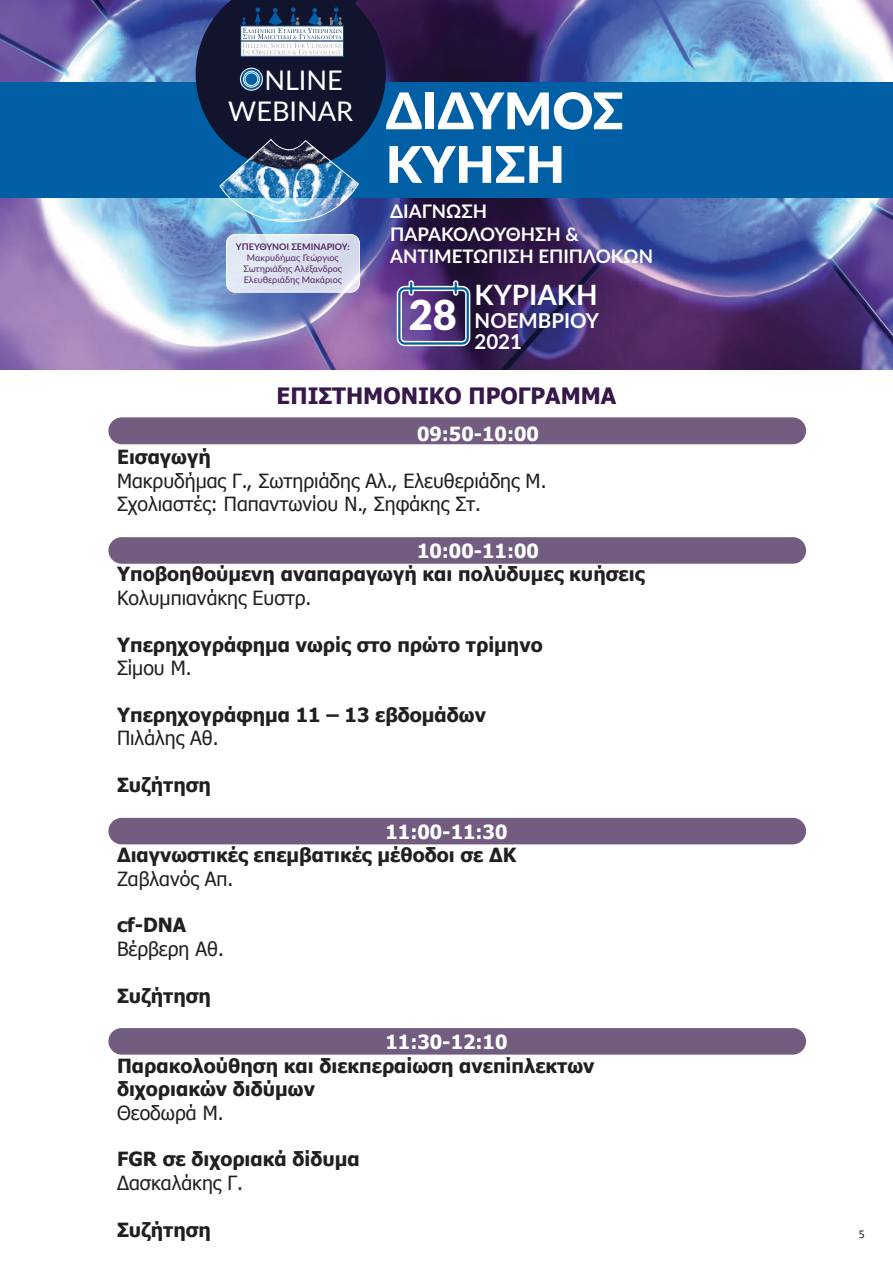
<style>
.page{position:relative;width:893px;height:1263px;background:#fff}
.page>*{position:absolute;margin:0;border:0;box-sizing:border-box;transform-origin:0 0}
.t1{font:900 50.55px/53.6px "Lato";color:#fff}
.t2{font:900 41.4px "Lato";color:#fff}
.t3{font:700 27.9px "Lato";color:#fff}
.t4{font:27.15px/31.3px "Lato";color:#fff}
.t5{font:700 22.5px "Tahoma";color:#36184b}
.t6{font:700 20.4px/20.1px "Lato";color:#fff}
.t7{font:700 19.5px/23.4px "Tahoma";color:#231f20}
.t8{font:19.5px/23.4px "Tahoma";color:#231f20}
.t9{font:700 19.5px "Tahoma";color:#fff}
.t10{font:700 18.6px/22.4px "Lato";color:#fff}
.t11{font:12px "Calibri";color:#231f20}
.t12{font:9px/10.8px "Lato";color:#512762;text-align:center}
.t13{font:700 9px "Lato";color:#512762}
</style>
<div class="page">
<img style="left:0;top:0;width:893px;height:370px">
<div style="left:0;top:82px;width:893px;height:115px;background:#005fa5"></div>
<svg style="left:396px;top:280px;width:75px;height:67px;background:#605490"></svg>
<svg style="left:196px;top:0;width:190px;height:223px"></svg>
<div style="left:226px;top:234px;width:133px;height:58px;background:linear-gradient(to right,#e2ebf6,#d8daeb);border-radius:9px"></div>
<div style="left:226px;top:234px;width:134px;height:58px;border:1px solid #fff;border-radius:9px"></div>
<div style="left:108px;top:417px;width:698px;height:27px;background:#725d81;border-radius:13px"></div>
<div style="left:108px;top:818px;width:698px;height:26px;background:#725d81;border-radius:13px"></div>
<div style="left:108px;top:1028px;width:698px;height:26px;background:#725d81;border-radius:13px"></div>
<div style="left:108px;top:537px;width:698px;height:27px;background:#725d81;border-radius:13px"></div>
<h3 class="t4" style="left:228px;top:63px;width:127px;text-indent:36px">NLINE<br>WEBINAR</h3>
<p class="t13" style="left:236px;top:240px;width:115px">ΥΠΕΥΘΥΝΟΙ ΣΕΜΙΝΑΡΙΟΥ:</p>
<p class="t12" style="left:244px;top:252px;width:100px">Μακρυδήμας Γεώργιος<br>Σωτηριάδης Αλέξανδρος<br>Ελευθεριάδης Μακάριος</p>
<h1 class="t1" style="left:386px;top:82px;width:239px">ΔΙΔΥΜΟΣ<br>ΚΥΗΣΗ</h1>
<p class="t10" style="left:390px;top:200px;width:264px">ΔΙΑΓΝΩΣΗ<br>ΠΑΡΑΚΟΛΟΥΘΗΣΗ &amp;<br>ΑΝΤΙΜΕΤΩΠΙΣΗ ΕΠΙΠΛΟΚΩΝ</p>
<h2 class="t2" style="left:409px;top:284px;width:49px">28</h2>
<h3 class="t3" style="left:475px;top:274px;width:124px">ΚΥΡΙΑΚΗ</h3>
<p class="t6" style="left:475px;top:310px;width:126px">ΝΟΕΜΒΡΙΟΥ<br>2021</p>
<p class="t5" style="left:277px;top:380px;width:341px">ΕΠΙΣΤΗΜΟΝΙΚΌ ΠΡΌΓΡΑΜΜΑ</p>
<p class="t9" style="left:417px;top:420px;width:123px">09:50-10:00</p>
<p class="t7" style="left:117px;top:444px;width:95px">Εισαγωγή</p>
<p class="t8" style="left:117px;top:468px;width:431px">Μακρυδήμας Γ., Σωτηριάδης Αλ., Ελευθεριάδης Μ.<br>Σχολιαστές: Παπαντωνίου Ν., Σηφάκης Στ.</p>
<p class="t9" style="left:417px;top:537px;width:123px">10:00-11:00</p>
<p class="t7" style="left:117px;top:561px;width:529px">Υποβοηθούμενη αναπαραγωγή και πολύδυμες κυήσεις</p>
<p class="t8" style="left:117px;top:585px;width:196px">Κολυμπιανάκης Ευστρ.</p>
<p class="t7" style="left:117px;top:631px;width:427px">Υπερηχογράφημα νωρίς στο πρώτο τρίμηνο</p>
<p class="t8" style="left:117px;top:655px;width:76px">Σίμου Μ.</p>
<p class="t7" style="left:117px;top:702px;width:370px">Υπερηχογράφημα 11 – 13 εβδομάδων</p>
<p class="t8" style="left:117px;top:725px;width:103px">Πιλάλης Αθ.</p>
<p class="t7" style="left:117px;top:772px;width:96px">Συζήτηση</p>
<p class="t9" style="left:386px;top:818px;width:123px">11:00-11:30</p>
<p class="t7" style="left:117px;top:842px;width:401px">Διαγνωστικές επεμβατικές μέθοδοι σε ΔΚ</p>
<p class="t8" style="left:117px;top:866px;width:118px">Ζαβλανός Απ.</p>
<p class="t7" style="left:117px;top:912px;width:71px">cf-DNA</p>
<p class="t8" style="left:117px;top:936px;width:108px">Βέρβερη Αθ.</p>
<p class="t7" style="left:117px;top:982px;width:96px">Συζήτηση</p>
<p class="t9" style="left:386px;top:1028px;width:123px">11:30-12:10</p>
<p class="t7" style="left:117px;top:1053px;width:479px">Παρακολούθηση και διεκπεραίωση ανεπίπλεκτων διχοριακών διδύμων</p>
<p class="t8" style="left:117px;top:1100px;width:108px">Θεοδωρά Μ.</p>
<p class="t7" style="left:117px;top:1146px;width:244px">FGR σε διχοριακά δίδυμα</p>
<p class="t8" style="left:117px;top:1170px;width:128px">Δασκαλάκης Γ.</p>
<p class="t7" style="left:117px;top:1216px;width:96px">Συζήτηση</p>
<p class="t11" style="left:859px;top:1226px;width:8px">5</p>
</div>
